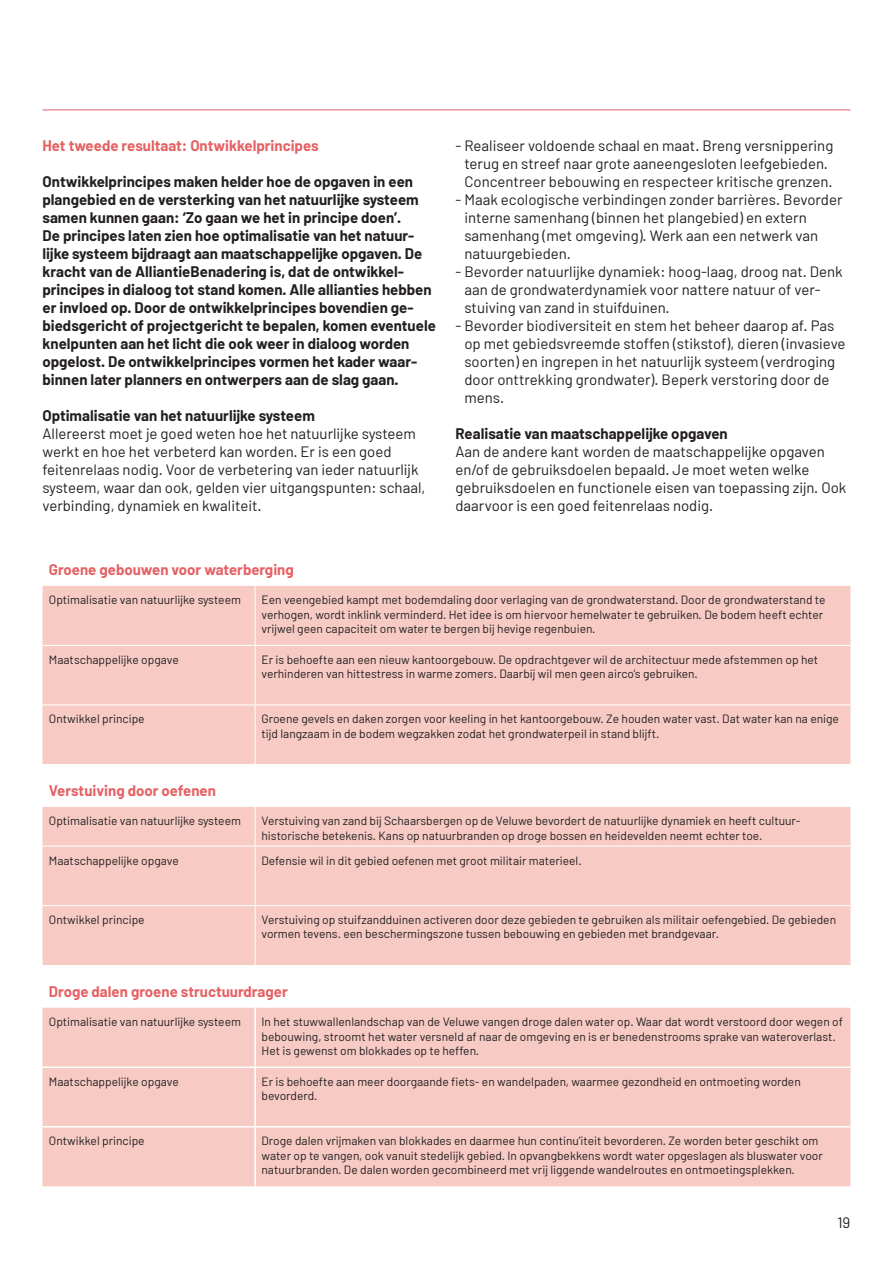
<style>
.page{position:relative;width:893px;height:1263px;background:#fff}
.page>*{position:absolute;margin:0;border:0;box-sizing:border-box;transform-origin:0 0}
.PLAT{font:15px/18px "Barlow";color:#231f20}
.PLAT-2{font:700 15px/18px "Barlow";color:#231f20}
.PLAT-3{font:700 15px "Barlow";color:#e56164}
.PLAT-4{font:12px/14.4px "Barlow";color:#231f20}
</style>
<div class="page">
<hr style="left:43px;top:110px;width:807px;height:1px;background:#e56164">
<div style="left:43px;top:586px;width:807px;height:178px;background:#f7cbc4"></div>
<hr style="left:255px;top:586px;width:1px;height:59px;background:#fff">
<hr style="left:43px;top:645px;width:212px;height:1px;background:#fff">
<hr style="left:255px;top:645px;width:595px;height:1px;background:#fff">
<hr style="left:255px;top:646px;width:1px;height:58px;background:#fff">
<hr style="left:43px;top:704px;width:212px;height:1px;background:#fff">
<hr style="left:255px;top:704px;width:595px;height:1px;background:#fff">
<hr style="left:255px;top:705px;width:1px;height:59px;background:#fff">
<div style="left:43px;top:807px;width:807px;height:158px;background:#f7cbc4"></div>
<hr style="left:255px;top:807px;width:1px;height:39px;background:#fff">
<hr style="left:43px;top:846px;width:212px;height:1px;background:#fff">
<hr style="left:255px;top:846px;width:595px;height:1px;background:#fff">
<hr style="left:255px;top:846px;width:1px;height:59px;background:#fff">
<hr style="left:43px;top:905px;width:212px;height:1px;background:#fff">
<hr style="left:255px;top:905px;width:595px;height:1px;background:#fff">
<hr style="left:255px;top:906px;width:1px;height:59px;background:#fff">
<div style="left:43px;top:1008px;width:807px;height:178px;background:#f7cbc4"></div>
<hr style="left:254px;top:1008px;width:2px;height:58px;background:#fff">
<hr style="left:43px;top:1066px;width:212px;height:2px;background:#fff">
<hr style="left:255px;top:1066px;width:595px;height:2px;background:#fff">
<hr style="left:254px;top:1068px;width:2px;height:58px;background:#fff">
<hr style="left:43px;top:1126px;width:212px;height:1px;background:#fff">
<hr style="left:255px;top:1126px;width:595px;height:1px;background:#fff">
<hr style="left:254px;top:1127px;width:2px;height:59px;background:#fff">
<p class="PLAT-3" style="left:43px;top:136px;width:278px">Het tweede resultaat: Ontwikkelprincipes</p>
<p class="PLAT-2" style="left:43px;top:172px;width:395px">Ontwikkelprincipes maken helder hoe de opgaven in een plangebied en de versterking van het natuurlijke systeem samen kunnen gaan: ‘Zo gaan we het in principe doen’.<br>De principes laten zien hoe optimalisatie van het natuur&shy;lijke systeem bijdraagt aan maatschappelijke opgaven. De kracht van de AlliantieBenadering is, dat de ontwikkel&shy;principes in dialoog tot stand komen. Alle allianties hebben er invloed op. Door de ontwikkelprincipes bovendien ge&shy;biedsgericht of projectgericht te bepalen, komen eventuele knelpunten aan het licht die ook weer in dialoog worden opgelost. De ontwikkelprincipes vormen het kader waar&shy;binnen later planners en ontwerpers aan de slag gaan.</p>
<p class="PLAT-2" style="left:43px;top:406px;width:274px">Optimalisatie van het natuurlijke systeem</p>
<p class="PLAT" style="left:43px;top:424px;width:384px">Allereerst moet je goed weten hoe het natuurlijke systeem werkt en hoe het verbeterd kan worden. Er is een goed feitenrelaas nodig. Voor de verbetering van ieder natuurlijk systeem, waar dan ook, gelden vier uitgangspunten: schaal, verbinding, dynamiek en kwaliteit.</p>
<p class="PLAT" style="left:455px;top:136px;width:379px;text-align:center">- Realiseer voldoende schaal en maat. Breng versnippering terug en streef naar grote aaneengesloten leefgebieden.<br>Concentreer bebouwing en respecteer kritische grenzen.</p>
<p class="PLAT" style="left:464px;top:190px;width:380px;text-indent:-9px">- Maak ecologische verbindingen zonder barrières. Bevorder interne samenhang (binnen het plangebied) en extern samenhang (met omgeving). Werk aan een netwerk van natuurgebieden.</p>
<p class="PLAT" style="left:464px;top:262px;width:380px;text-indent:-9px">- Bevorder natuurlijke dynamiek: hoog-laag, droog nat. Denk aan de grondwaterdynamiek voor nattere natuur of ver&shy;stuiving van zand in stuifduinen.</p>
<p class="PLAT" style="left:464px;top:316px;width:383px;text-indent:-9px">- Bevorder biodiversiteit en stem het beheer daarop af. Pas op met gebiedsvreemde stoffen (stikstof), dieren (invasieve soorten) en ingrepen in het natuurlijk systeem (verdroging door onttrekking grondwater). Beperk verstoring door de mens.</p>
<p class="PLAT-2" style="left:455px;top:424px;width:274px">Realisatie van maatschappelijke opgaven</p>
<p class="PLAT" style="left:455px;top:442px;width:392px">Aan de andere kant worden de maatschappelijke opgaven en/of de gebruiksdoelen bepaald. Je moet weten welke gebruiksdoelen en functionele eisen van toepassing zijn. Ook daarvoor is een goed feitenrelaas nodig.</p>
<p class="PLAT-3" style="left:49px;top:560px;width:246px">Groene gebouwen voor waterberging</p>
<p class="PLAT-4" style="left:49px;top:592px;width:194px">Optimalisatie van natuurlijke systeem</p>
<p class="PLAT-4" style="left:262px;top:592px;width:565px">Een veengebied kampt met bodemdaling door verlaging van de grondwaterstand. Door de grondwaterstand te verhogen, wordt inklink verminderd. Het idee is om hiervoor hemelwater te gebruiken. De bodem heeft echter vrijwel geen capaciteit om water te bergen bij hevige regenbuien.</p>
<p class="PLAT-4" style="left:49px;top:652px;width:131px">Maatschappelijke opgave</p>
<p class="PLAT-4" style="left:262px;top:652px;width:558px">Er is behoefte aan een nieuw kantoorgebouw. De opdrachtgever wil de architectuur mede afstemmen op het verhinderen van hittestress in warme zomers. Daarbij wil men geen airco’s gebruiken.</p>
<p class="PLAT-4" style="left:49px;top:711px;width:97px">Ontwikkel principe</p>
<p class="PLAT-4" style="left:262px;top:711px;width:579px">Groene gevels en daken zorgen voor keeling in het kantoorgebouw. Ze houden water vast. Dat water kan na enige tijd langzaam in de bodem wegzakken zodat het grondwaterpeil in stand blijft.</p>
<p class="PLAT-3" style="left:49px;top:782px;width:169px">Verstuiving door oefenen</p>
<p class="PLAT-4" style="left:49px;top:813px;width:194px">Optimalisatie van natuurlijke systeem</p>
<p class="PLAT-4" style="left:261px;top:813px;width:540px">Verstuiving van zand bij Schaarsbergen op de Veluwe bevordert de natuurlijke dynamiek en heeft cultuur&shy;historische betekenis. Kans op natuurbranden op droge bossen en heidevelden neemt echter toe.</p>
<p class="PLAT-4" style="left:49px;top:853px;width:131px">Maatschappelijke opgave</p>
<p class="PLAT-4" style="left:261px;top:853px;width:322px">Defensie wil in dit gebied oefenen met groot militair materieel.</p>
<p class="PLAT-4" style="left:49px;top:912px;width:97px">Ontwikkel principe</p>
<p class="PLAT-4" style="left:261px;top:912px;width:576px">Verstuiving op stuifzandduinen activeren door deze gebieden te gebruiken als militair oefengebied. De gebieden vormen tevens. een beschermingszone tussen bebouwing en gebieden met brandgevaar.</p>
<p class="PLAT-3" style="left:49px;top:982px;width:240px">Droge dalen groene structuurdrager</p>
<p class="PLAT-4" style="left:49px;top:1014px;width:194px">Optimalisatie van natuurlijke systeem</p>
<p class="PLAT-4" style="left:262px;top:1014px;width:583px">In het stuwwallenlandschap van de Veluwe vangen droge dalen water op. Waar dat wordt verstoord door wegen of bebouwing, stroomt het water versneld af naar de omgeving en is er benedenstrooms sprake van wateroverlast.<br>Het is gewenst om blokkades op te heffen.</p>
<p class="PLAT-4" style="left:49px;top:1074px;width:131px">Maatschappelijke opgave</p>
<p class="PLAT-4" style="left:262px;top:1074px;width:541px">Er is behoefte aan meer doorgaande fiets- en wandelpaden, waarmee gezondheid en ontmoeting worden bevorderd.</p>
<p class="PLAT-4" style="left:49px;top:1133px;width:97px">Ontwikkel principe</p>
<p class="PLAT-4" style="left:262px;top:1133px;width:563px">Droge dalen vrijmaken van blokkades en daarmee hun continu’iteit bevorderen. Ze worden beter geschikt om water op te vangen, ook vanuit stedelijk gebied. In opvangbekkens wordt water opgeslagen als bluswater voor natuurbranden. De dalen worden gecombineerd met vrij liggende wandelroutes en ontmoetingsplekken.</p>
<p class="PLAT" style="left:837px;top:1213px;width:14px">19</p>
</div>
